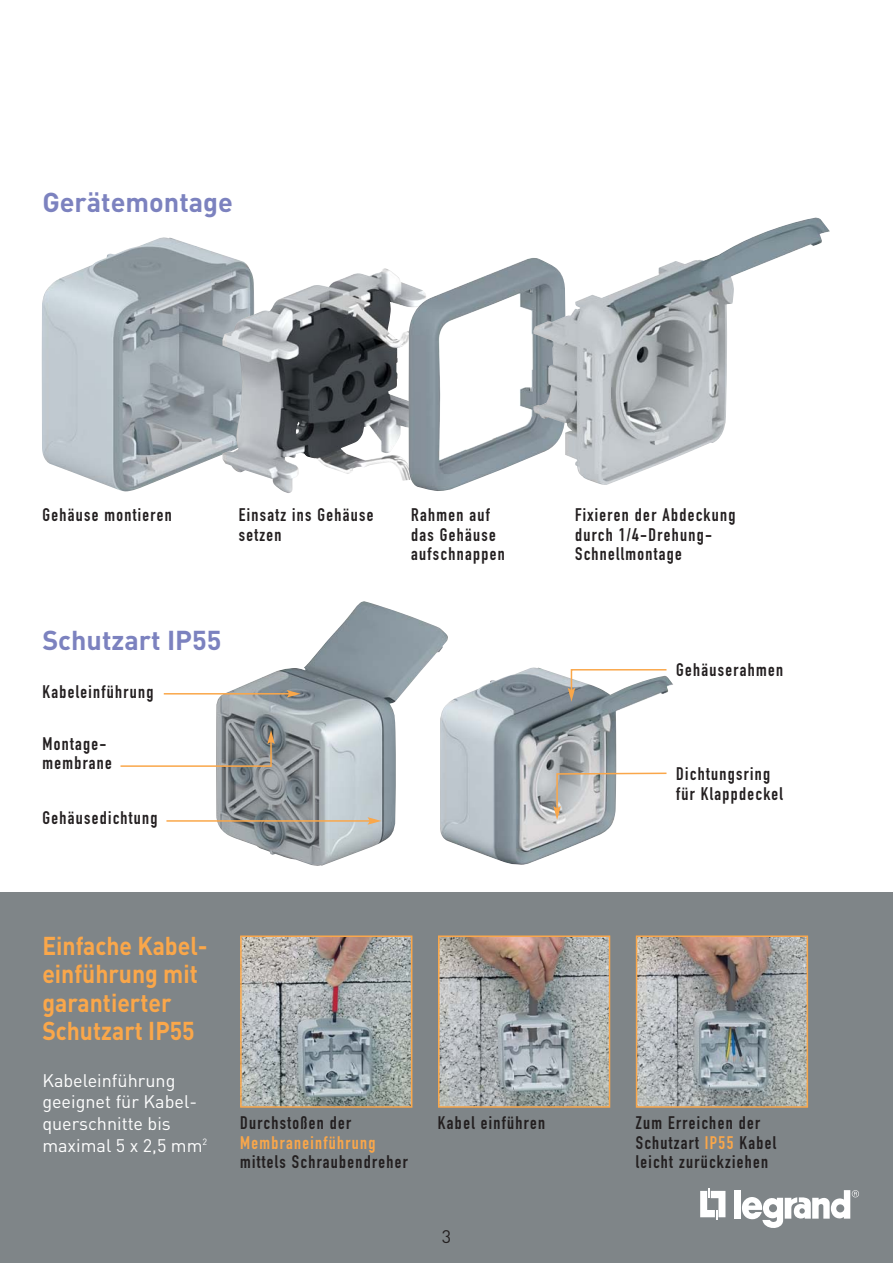
<style>
.page{position:relative;width:893px;height:1263px;background:#fff}
.page>*{position:absolute;margin:0;border:0;box-sizing:border-box;transform-origin:0 0}
.t1{font:700 27px "DIN";color:#7c82bf}
.t2{font:700 25.5px/28.5px "DIN";color:#faa74a;scale:.9 1}
.t3{font:18px/19.5px "DIN Engschrift";letter-spacing:.075em;color:#231f20}
.t4{font:18px/21.6px "DIN";color:#fff}
.t5{font:18px "DIN Engschrift";letter-spacing:.075em;color:#faa74a}
.t6{font:18px "DIN";color:#231f20}
.s1{color:#faa74a}
</style>
<div class="page">
<div style="left:0;top:893px;width:892px;height:370px;background:#7f8588"></div>
<svg style="left:700px;top:1189px;width:25px;height:31px"></svg>
<div style="left:734px;top:1190px;width:6px;height:29px;background:#fff"></div>
<svg style="left:742px;top:1190px;width:117px;height:38px"></svg>
<img style="left:638px;top:939px;width:167px;height:166px">
<div style="left:635px;top:936px;width:173px;height:172px;border:2px solid #faa74a"></div>
<img style="left:243px;top:939px;width:166px;height:166px">
<div style="left:240px;top:936px;width:172px;height:172px;border:2px solid #faa74a"></div>
<img style="left:441px;top:939px;width:166px;height:166px">
<div style="left:438px;top:936px;width:172px;height:172px;border:2px solid #faa74a"></div>
<img style="left:448px;top:667px;width:225px;height:198px">
<img style="left:216px;top:601px;width:232px;height:265px">
<hr style="left:164px;top:693px;width:125px;height:2px;background:#faa74a">
<svg style="left:287px;top:690px;width:14px;height:8px"></svg>
<svg style="left:553px;top:772px;width:115px;height:48px"></svg>
<hr style="left:166px;top:820px;width:204px;height:2px;background:#faa74a">
<svg style="left:367px;top:817px;width:14px;height:8px"></svg>
<svg style="left:120px;top:730px;width:155px;height:38px"></svg>
<svg style="left:567px;top:668px;width:101px;height:34px"></svg>
<img style="left:42px;top:237px;width:207px;height:255px">
<img style="left:222px;top:268px;width:186px;height:225px">
<img style="left:408px;top:258px;width:125px;height:233px">
<img style="left:533px;top:218px;width:296px;height:267px">
<h1 class="t1" style="left:42px;top:193px;width:192px">Gerätemontage</h1>
<p class="t3" style="left:42px;top:507px;width:131px">Gehäuse montieren</p>
<p class="t3" style="left:239px;top:507px;width:136px">Einsatz ins Gehäuse setzen</p>
<p class="t3" style="left:411px;top:507px;width:95px">Rahmen auf das Gehäuse aufschnappen</p>
<p class="t3" style="left:575px;top:507px;width:162px">Fixieren der Abdeckung durch 1/4-Drehung-<br>Schnellmontage</p>
<h1 class="t1" style="left:42px;top:631px;width:181px">Schutzart IP55</h1>
<p class="t3" style="left:42px;top:684px;width:113px">Kabeleinführung</p>
<p class="t3" style="left:42px;top:735px;width:71px">Montage&shy;membrane</p>
<p class="t3" style="left:42px;top:809px;width:117px">Gehäusedichtung</p>
<p class="t3" style="left:676px;top:662px;width:108px">Gehäuserahmen</p>
<p class="t3" style="left:676px;top:766px;width:108px">Dichtungsring für Klappdeckel</p>
<h2 class="t2" style="left:42px;top:935px;width:185px">Einfache Kabel&shy;einführung mit garantierter<br>Schutzart IP55</h2>
<p class="t4" style="left:42px;top:1072px;width:166px">Kabeleinführung geeignet für Kabel&shy;querschnitte bis maximal 5 x 2,5 mm<sup>2</sup></p>
<p class="t3" style="left:240px;top:1115px;width:112px">Durchstoßen der</p>
<p class="t5" style="left:240px;top:1136px;width:137px">Membraneinführung</p>
<p class="t3" style="left:240px;top:1154px;width:169px">mittels Schraubendreher</p>
<p class="t3" style="left:438px;top:1115px;width:109px">Kabel einführen</p>
<p class="t3" style="left:635px;top:1115px;width:142px">Zum Erreichen der<br>Schutzart <span class="s1">IP55</span> Kabel leicht zurückziehen</p>
<p class="t6" style="left:442px;top:1230px;width:11px">3</p>
</div>
